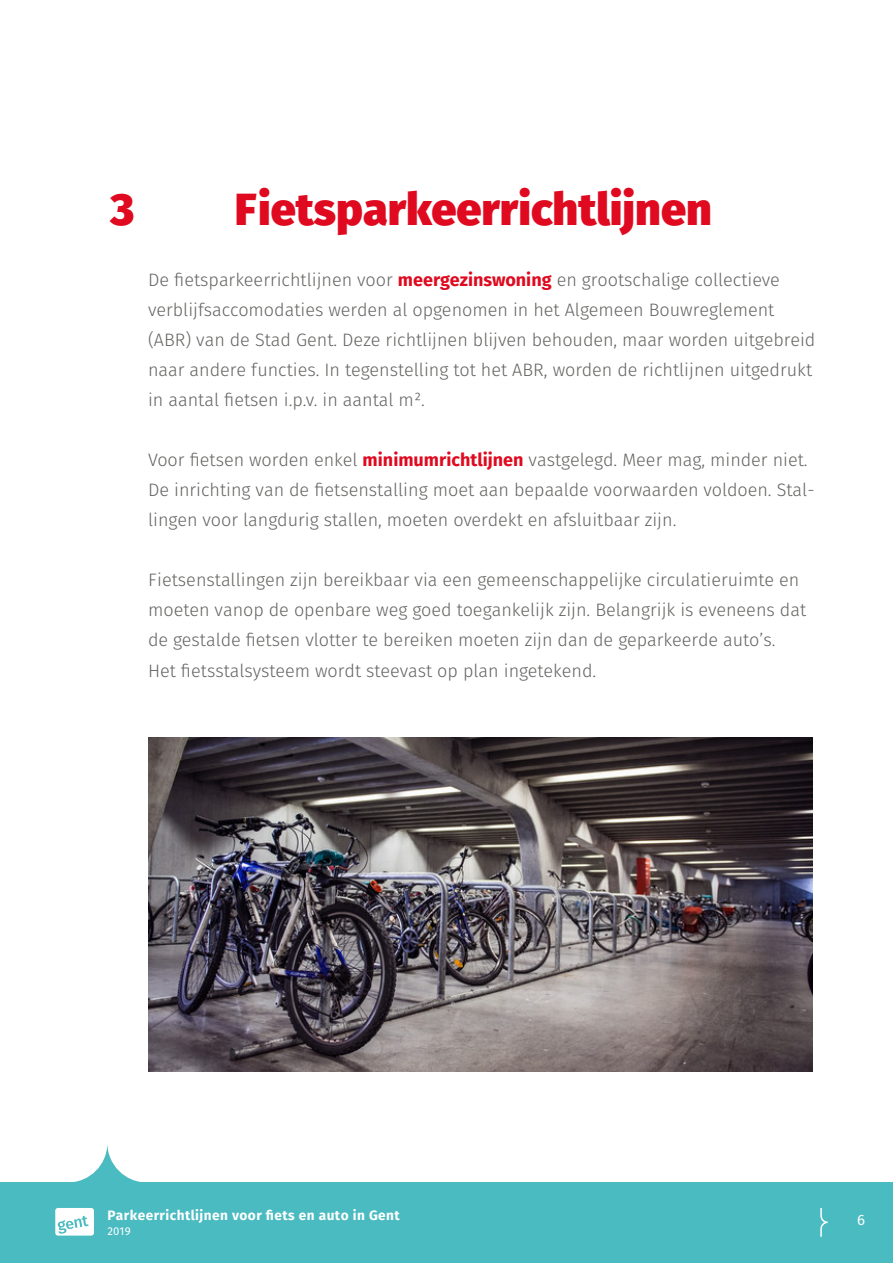
<style>
.page{position:relative;width:893px;height:1263px;background:#fff}
.page>*{position:absolute;margin:0;border:0;box-sizing:border-box;transform-origin:0 0}
.t1{font:800 45px "Fira Sans";color:#df0a1f}
.t2{font:300 18px/30px "Fira Sans";color:#646361}
.t3{font:15px "Fira Sans";color:#fff}
.t4{font:700 13.65px "Fira Sans";letter-spacing:.03em;color:#fff}
.t5{font:11.4px "Fira Sans";color:#fff}
.s1{font-weight:700;color:#df0a1f}
</style>
<div class="page">
<svg style="left:74px;top:1145px;width:67px;height:37px"></svg>
<div style="left:0;top:1182px;width:893px;height:81px;background:#4abbc1"></div>
<svg style="left:820px;top:1208px;width:8px;height:29px"></svg>
<div style="left:55px;top:1208px;width:39px;height:27px;background:#fff;border-radius:3px"></div>
<svg style="left:58px;top:1216px;width:31px;height:18px"></svg>
<img style="left:148px;top:737px;width:665px;height:334px">
<h1 class="t1" style="left:111px;top:178px;width:25px">3</h1>
<h1 class="t1" style="left:235px;top:178px;width:478px">Fietsparkeerrichtlijnen</h1>
<p class="t2" style="left:148px;top:265px;width:669px">De fietsparkeerrichtlijnen voor <span class="s1">meergezinswoning</span> en grootschalige collectieve verblijfsaccomodaties werden al opgenomen in het Algemeen Bouwreglement (ABR) van de Stad Gent. Deze richtlijnen blijven behouden, maar worden uitgebreid naar andere functies. In tegenstelling tot het ABR, worden de richtlijnen uitgedrukt in aantal fietsen i.p.v. in aantal m².</p>
<p class="t2" style="left:148px;top:445px;width:668px">Voor fietsen worden enkel <span class="s1">minimumrichtlijnen</span> vastgelegd. Meer mag, minder niet.<br>De inrichting van de fietsenstalling moet aan bepaalde voorwaarden voldoen. Stal&shy;lingen voor langdurig stallen, moeten overdekt en afsluitbaar zijn.</p>
<p class="t2" style="left:148px;top:565px;width:660px">Fietsenstallingen zijn bereikbaar via een gemeenschappelijke circulatieruimte en moeten vanop de openbare weg goed toegankelijk zijn. Belangrijk is eveneens dat de gestalde fietsen vlotter te bereiken moeten zijn dan de geparkeerde auto’s.<br>Het fietsstalsysteem wordt steevast op plan ingetekend.</p>
<p class="t4" style="left:107px;top:1206px;width:294px">Parkeerrichtlijnen voor fiets en auto in Gent</p>
<p class="t5" style="left:107px;top:1223px;width:25px">2019</p>
<p class="t3" style="left:857px;top:1209px;width:9px">6</p>
</div>
